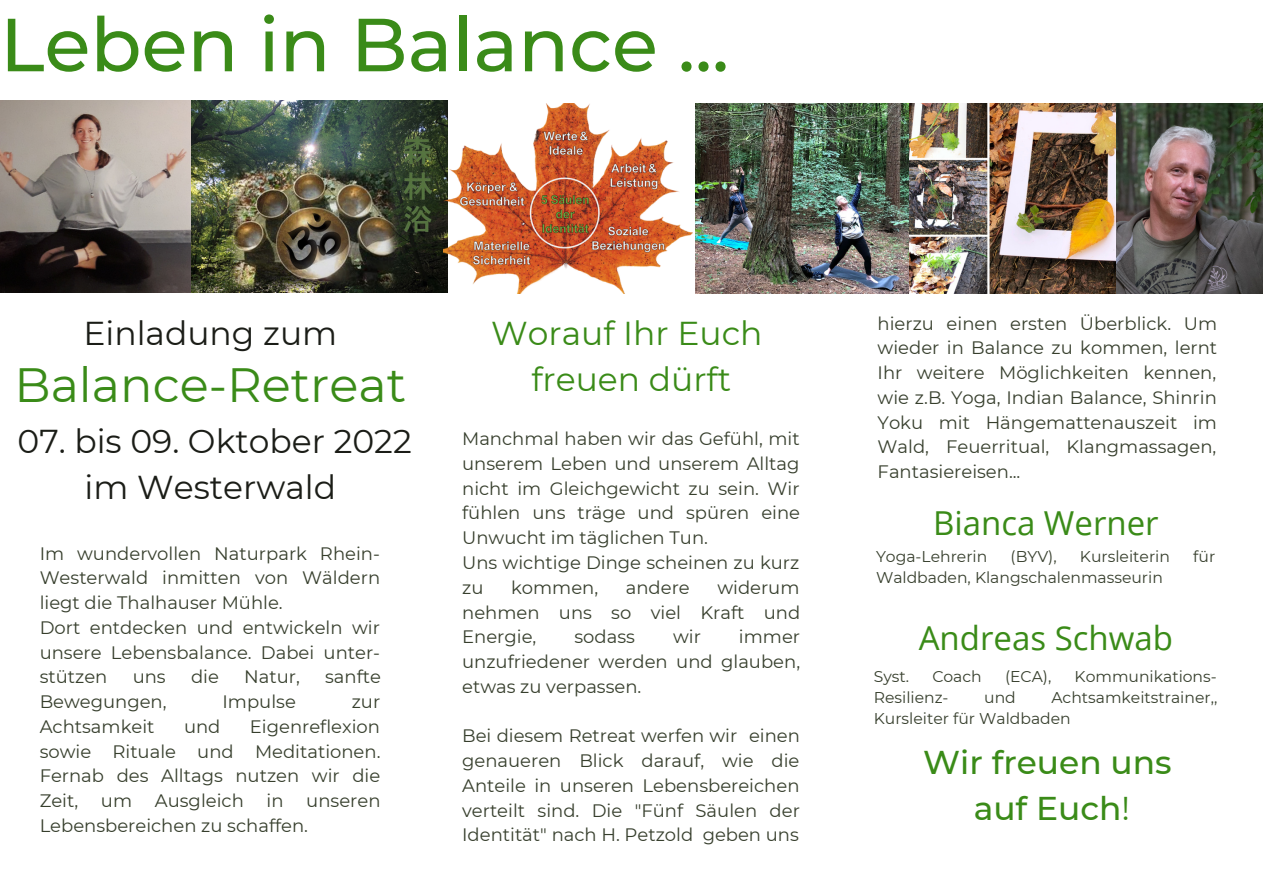
<style>
.page{position:relative;width:1263px;height:894px;background:#fff}
.page>*{position:absolute;margin:0;border:0;box-sizing:border-box;transform-origin:0 0}
.t1{font:500 75px "Montserrat";color:#3a8b18}
.t2{font:48px "Montserrat";color:#3a8b18}
.t3{font:33px "Montserrat";color:#1b1d17}
.t4{font:33px "Open Sans";color:#3a8b18}
.t5{font:33px "Montserrat";color:#3a8b18}
.t6{font:500 32.85px "Montserrat";color:#3a8b18}
.t7{font:18px/24.8px "Montserrat";color:#373f2d;text-align:justify}
.t8{font:15.6px/21.3px "Montserrat";color:#373f2d}
.s1{font-weight:400}
</style>
<div class="page">
<img style="left:0;top:100px;width:448px;height:193px">
<img style="left:444px;top:103px;width:445px;height:190px">
<img style="left:889px;top:103px;width:227px;height:190px">
<img style="left:1116px;top:103px;width:147px;height:190px">
<p class="t1" style="left:0;top:-1px;width:731px">Leben in Balance ...</p>
<p class="t3" style="left:83px;top:313px;width:255px">Einladung zum</p>
<p class="t2" style="left:15px;top:355px;width:393px">Balance-Retreat</p>
<p class="t3" style="left:18px;top:420px;width:396px">07. bis 09. Oktober 2022</p>
<p class="t3" style="left:85px;top:467px;width:253px">im Westerwald</p>
<p class="t7" style="left:40px;top:540px;width:342px">Im wundervollen Naturpark Rhein-Westerwald inmitten von Wäldern liegt die Thalhauser Mühle.</p>
<p class="t7" style="left:40px;top:614px;width:342px">Dort entdecken und entwickeln wir unsere Lebensbalance. Dabei unter&shy;stützen</p>
<p class="t7" style="left:133px;top:664px;width:35px">uns</p>
<p class="t7" style="left:191px;top:664px;width:29px">die</p>
<p class="t7" style="left:244px;top:664px;width:57px">Natur,</p>
<p class="t7" style="left:325px;top:664px;width:57px">sanfte</p>
<p class="t7" style="left:40px;top:689px;width:128px">Bewegungen,</p>
<p class="t7" style="left:223px;top:689px;width:75px">Impulse</p>
<p class="t7" style="left:352px;top:689px;width:30px">zur</p>
<p class="t7" style="left:40px;top:713px;width:116px">Achtsamkeit</p>
<p class="t7" style="left:184px;top:713px;width:38px">und</p>
<p class="t7" style="left:40px;top:713px;width:342px;text-indent:210px">Eigenreflexion sowie Rituale und Meditationen.<br>Fernab des Alltags nutzen wir die Zeit,</p>
<p class="t7" style="left:101px;top:788px;width:33px">um</p>
<p class="t7" style="left:155px;top:788px;width:91px">Ausgleich</p>
<p class="t7" style="left:267px;top:788px;width:19px">in</p>
<p class="t7" style="left:40px;top:788px;width:342px;text-indent:267px">unseren<br>Lebensbereichen zu schaffen.</p>
<p class="t5" style="left:491px;top:313px;width:273px">Worauf Ihr Euch</p>
<p class="t5" style="left:531px;top:359px;width:201px">freuen dürft</p>
<p class="t7" style="left:462px;top:426px;width:339px">Manchmal haben wir das Gefühl, mit unserem Leben und unserem Alltag nicht im Gleichgewicht zu sein. Wir fühlen uns träge und spüren eine Unwucht im täglichen Tun.</p>
<p class="t7" style="left:462px;top:550px;width:339px">Uns wichtige Dinge scheinen zu kurz zu</p>
<p class="t7" style="left:462px;top:574px;width:340px;text-indent:255px">widerum nehmen uns so viel Kraft und Energie,</p>
<p class="t7" style="left:511px;top:574px;width:89px">kommen,</p>
<p class="t7" style="left:626px;top:574px;width:65px">andere</p>
<p class="t7" style="left:462px;top:624px;width:339px;text-indent:277px">immer unzufriedener werden und glauben, etwas zu verpassen.</p>
<p class="t7" style="left:462px;top:723px;width:339px">Bei diesem Retreat werfen wir einen genaueren Blick darauf, wie die Anteile in unseren Lebensbereichen verteilt sind. Die "Fünf Säulen der Identität" nach H. Petzold geben uns</p>
<p class="t7" style="left:574px;top:624px;width:62px">sodass</p>
<p class="t7" style="left:673px;top:624px;width:29px">wir</p>
<p class="t7" style="left:878px;top:311px;width:341px">hierzu einen ersten Überblick. Um wieder in Balance zu kommen, lernt Ihr weitere Möglichkeiten kennen, wie z.B. Yoga, Indian Balance, Shinrin Yoku mit Hängemattenauszeit im Wald, Feuerritual, Klangmassagen, Fantasiereisen...</p>
<p class="t4" style="left:933px;top:500px;width:227px">Bianca Werner</p>
<p class="t8" style="left:876px;top:545px;width:113px">Yoga-Lehrerin</p>
<p class="t8" style="left:1011px;top:545px;width:48px">(BYV),</p>
<p class="t8" style="left:1080px;top:545px;width:92px">Kursleiterin</p>
<p class="t8" style="left:1193px;top:545px;width:24px">für</p>
<p class="t8" style="left:876px;top:566px;width:288px">Waldbaden, Klangschalenmasseurin</p>
<p class="t4" style="left:919px;top:614px;width:256px">Andreas Schwab</p>
<p class="t8" style="left:874px;top:665px;width:37px">Syst.</p>
<p class="t8" style="left:932px;top:665px;width:51px">Coach</p>
<p class="t8" style="left:1005px;top:665px;width:48px">(ECA),</p>
<p class="t8" style="left:1075px;top:665px;width:144px">Kommunikations-</p>
<p class="t8" style="left:874px;top:686px;width:76px">Resilienz-</p>
<p class="t8" style="left:984px;top:686px;width:33px">und</p>
<p class="t8" style="left:874px;top:686px;width:345px;text-indent:178px">Achtsamkeitstrainer,,<br>Kursleiter für Waldbaden</p>
<p class="t6" style="left:923px;top:742px;width:250px">Wir freuen uns</p>
<p class="t6" style="left:974px;top:788px;width:158px">auf Euch<span class="s1">!</span></p>
</div>
